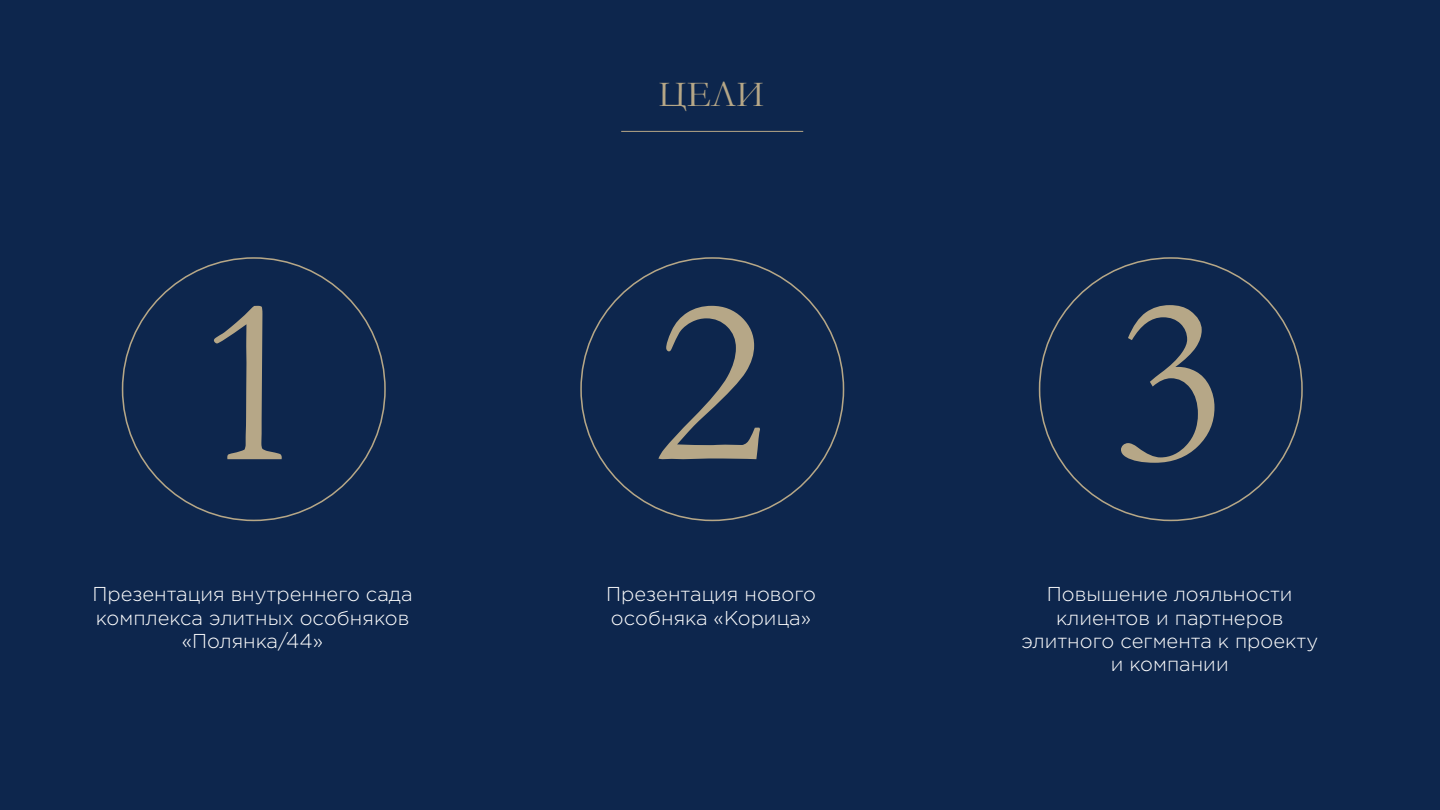
<style>
.page{position:relative;width:1440px;height:810px;background:#0d264d}
.page>*{position:absolute;margin:0;border:0;box-sizing:border-box;transform-origin:0 0}
.t1{font:242.4px "Garamond";color:#b6a787}
.t2{font:37.05px "Garamond";color:#b6a787}
.t3{font:300 20.1px/23.2px "Gotham Pro";color:#fff;text-align:center}
</style>
<div class="page">
<hr style="left:621px;top:131px;width:182px;height:1px;background:#b6a787">
<h2 class="t2" style="left:659px;top:69px;width:107px">ЦЕЛИ</h2>
<h1 class="t1" style="left:196px;top:220px;width:115px">1</h1>
<h1 class="t1" style="left:653px;top:220px;width:115px">2</h1>
<h1 class="t1" style="left:1112px;top:220px;width:115px">3</h1>
<p class="t3" style="left:92px;top:583px;width:322px">Презентация внутреннего сада комплекса элитных особняков «Полянка/44»</p>
<p class="t3" style="left:606px;top:583px;width:211px;text-align:left">Презентация нового особняка «Корица»</p>
<p class="t3" style="left:1021px;top:583px;width:298px">Повышение лояльности клиентов и партнеров элитного сегмента к проекту и компании</p>
</div>
